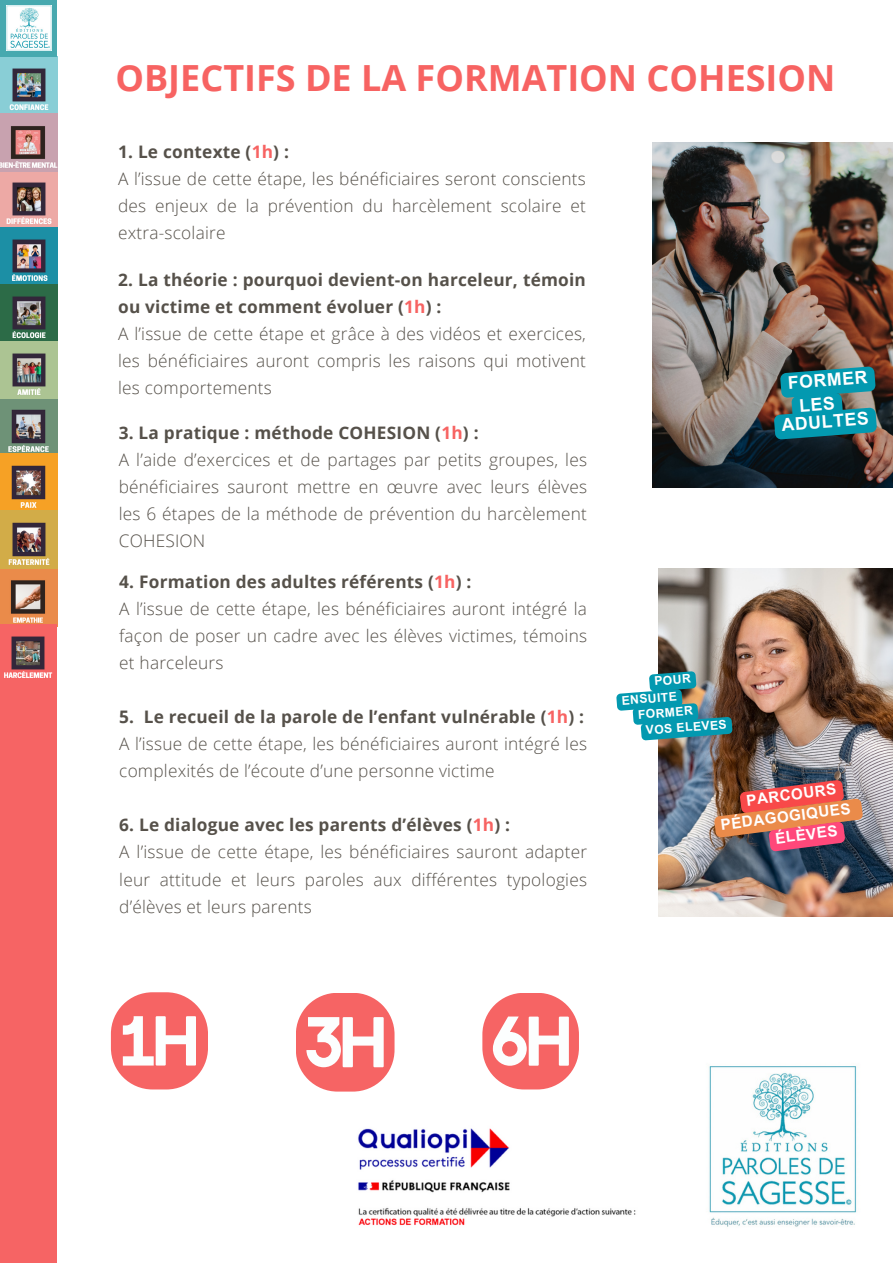
<style>
.page{position:relative;width:893px;height:1264px;background:#fff}
.page>*{position:absolute;margin:0;border:0;box-sizing:border-box;transform-origin:0 0}
.t1{font:700 36px "Open Sans";color:#f76362}
.t2{font:700 17.55px "Arial MT Pro";color:#fff}
.t3{font:300 17.25px/27px "Open Sans";letter-spacing:.015em;color:#56514a}
.t4{font:700 15.15px "Arial MT Pro";color:#fff}
.t5{font:700 12.15px "Arial MT Pro";color:#fff}
.s1{font-weight:700}
.s2{font-weight:700;color:#f76362}
</style>
<div class="page">
<img style="left:658px;top:568px;width:234px;height:348px">
<img style="left:713px;top:779px;width:150px;height:72px">
<svg style="left:616px;top:671px;width:116px;height:69px"></svg>
<img style="left:358px;top:1128px;width:278px;height:98px">
<img style="left:709px;top:1066px;width:148px;height:161px">
<img style="left:652px;top:142px;width:240px;height:346px">
<img style="left:0;top:170px;width:58px;height:456px">
<img style="left:0;top:57px;width:57px;height:115px">
<div style="left:1px;top:0;width:56px;height:57px;background:#47a9af"></div>
<img style="left:7px;top:6px;width:45px;height:45px">
<div style="left:0;top:624px;width:57px;height:638px;background:#f66464"></div>
<img style="left:4px;top:636px;width:49px;height:42px">
<svg style="left:296px;top:993px;width:98px;height:98px"></svg>
<div style="left:111px;top:992px;width:97px;height:97px;background:#f66464;border-radius:42px"></div>
<svg style="left:123px;top:1016px;width:73px;height:49px"></svg>
<div style="left:482px;top:992px;width:97px;height:97px;background:#f66464;border-radius:42px"></div>
<svg style="left:493px;top:1016px;width:75px;height:49px"></svg>
<img style="left:773px;top:366px;width:104px;height:74px">
<h1 class="t1" style="left:115px;top:52px;width:721px">OBJECTIFS DE LA FORMATION COHESION</h1>
<p class="t3" style="left:118px;top:138px;width:469px"><span class="s1">1. Le contexte (</span><span class="s2">1h</span><span class="s1">) :<br></span>A l’issue de cette étape, les bénéficiaires seront conscients des enjeux de la prévention du harcèlement scolaire et extra-scolaire</p>
<p class="t3" style="left:118px;top:266px;width:469px"><span class="s1">2. La théorie : pourquoi devient-on harceleur, témoin ou victime et comment évoluer (</span><span class="s2">1h</span><span class="s1">) :<br></span>A l’issue de cette étape et grâce à des vidéos et exercices, les bénéficiaires auront compris les raisons qui motivent les comportements</p>
<p class="t3" style="left:119px;top:418px;width:470px"><span class="s1">3. La pratique : méthode COHESION (</span><span class="s2">1h</span><span class="s1">) :<br></span>A l’aide d’exercices et de partages par petits groupes, les bénéficiaires sauront mettre en œuvre avec leurs élèves les 6 étapes de la méthode de prévention du harcèlement COHESION</p>
<h3 class="t3" style="left:119px;top:568px;width:469px"><span class="s1">4. Formation des adultes référents (</span><span class="s2">1h</span><span class="s1">) :<br></span>A l’issue de cette étape, les bénéficiaires auront intégré la façon de poser un cadre avec les élèves victimes, témoins et harceleurs</h3>
<h3 class="t3" style="left:119px;top:703px;width:469px"><span class="s1">5. Le recueil de la parole de l’enfant vulnérable (</span><span class="s2">1h</span><span class="s1">) :<br></span>A l’issue de cette étape, les bénéficiaires auront intégré les complexités de l’écoute d’une personne victime</h3>
<h3 class="t3" style="left:119px;top:811px;width:469px"><span class="s1">6. Le dialogue avec les parents d’élèves (</span><span class="s2">1h</span><span class="s1">) :<br></span>A l’issue de cette étape, les bénéficiaires sauront adapter leur attitude et leurs paroles aux différentes typologies d’élèves et leurs parents</h3>
<h2 class="t2" style="left:787px;top:376px;width:81px;rotate:-4deg">FORMER</h2>
<h2 class="t2" style="left:781px;top:418px;width:89px;rotate:-4deg">ADULTES</h2>
<p class="t5" style="left:654px;top:676px;width:38px;rotate:-4deg">POUR</p>
<p class="t5" style="left:621px;top:695px;width:57px;rotate:-4deg">ENSUITE</p>
<p class="t5" style="left:637px;top:710px;width:56px;rotate:-4deg">FORMER</p>
<p class="t5" style="left:645px;top:725px;width:82px;rotate:-4deg">VOS ELEVES</p>
<p class="t4" style="left:745px;top:794px;width:92px;rotate:-7deg">PARCOURS</p>
<p class="t4" style="left:720px;top:818px;width:132px;rotate:-7deg">PÉDAGOGIQUES</p>
<p class="t4" style="left:774px;top:832px;width:64px;rotate:-7deg">ÉLÈVES</p>
</div>
